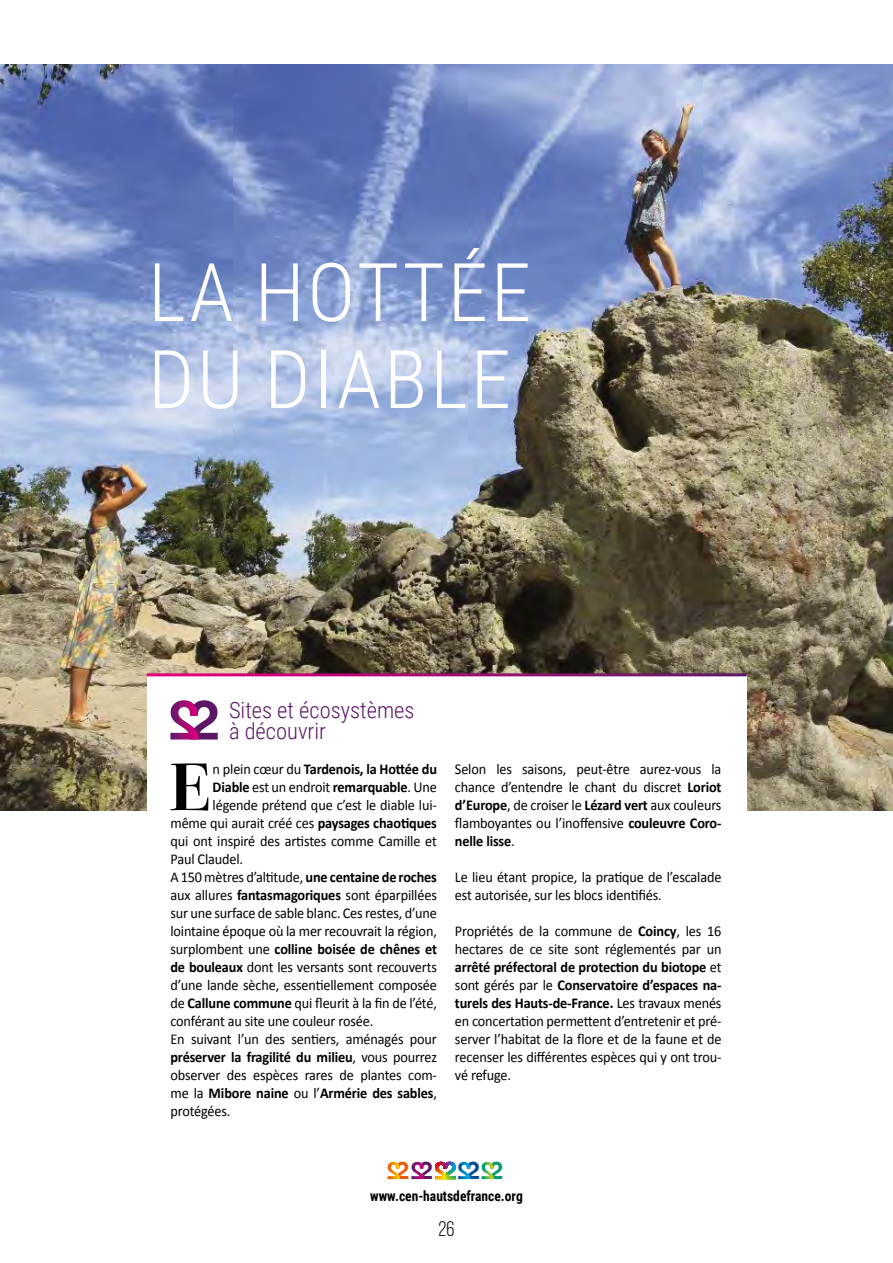
<style>
.page{position:relative;width:893px;height:1263px;background:#fff}
.page>*{position:absolute;margin:0;border:0;box-sizing:border-box;transform-origin:0 0}
.t1{font:300 81px/87px "Roboto Condensed";letter-spacing:.035em;color:#fff}
.t2{font:700 67.05px "Bodoni Svty Two ITCTT";color:#000}
.t3{font:700 55.05px "Helvetica Neue";color:#5b1766}
.t4{font:700 24.15px "Helvetica Neue";color:#eb5d0b}
.t5{font:700 24.15px "Helvetica Neue";color:#004b93}
.t6{font:300 22.5px "Roboto Condensed";color:#5b1766}
.t7{font:21px "Bebas Neue";color:#000}
.t8{font:15px/18px "Calibri";letter-spacing:-.01em;color:#000;text-align:justify;scale:.95 1}
.t9{font:700 15px "Calibri";letter-spacing:-.01em;color:#000;scale:.95 1}
.t10{font:700 14.25px "Roboto Condensed";color:#000;scale:.95 1}
.s1{font-weight:400}
.s2{font-weight:700}
.s3{color:#5b1766}
.s4{color:#009970}
</style>
<div class="page">
<svg style="left:388px;top:1162px;width:12px;height:17px"></svg>
<svg style="left:482px;top:1162px;width:12px;height:17px"></svg>
<svg style="left:411px;top:1162px;width:13px;height:17px"></svg>
<svg style="left:435px;top:1162px;width:36px;height:17px"></svg>
<img style="left:0;top:64px;width:893px;height:746px">
<div style="left:147px;top:675px;width:600px;height:178px;background:#fff"></div>
<hr style="left:147px;top:673px;width:600px;height:3px;background:#fff">
<svg style="left:170px;top:700px;width:29px;height:39px"></svg>
<h1 class="t1" style="left:148px;top:246px;width:384px">LA HOTTÉE<br>DU DIABLE</h1>
<h3 class="t3" style="left:188px;top:677px;width:32px">2</h3>
<h3 class="t6" style="left:229px;top:694px;width:187px">Sites et écosystèmes</h3>
<h3 class="t6" style="left:229px;top:716px;width:98px">à découvrir</h3>
<h2 class="t2" style="left:170px;top:732px;width:41px">E</h2>
<p class="t9" style="left:213px;top:759px;width:238px"><span class="s1">n plein cœur du</span> Tardenois, la Hottée du</p>
<p class="t9" style="left:213px;top:777px;width:238px">Diable <span class="s1">est un endroit</span> remarquable<span class="s1">. Une</span></p>
<p class="t8" style="left:213px;top:796px;width:238px">légende prétend que c’est le diable lui-</p>
<p class="t8" style="left:170px;top:814px;width:282px">même qui aurait créé ces <span class="s2">paysages chaotiques</span></p>
<p class="t8" style="left:170px;top:832px;width:282px">qui ont inspiré des artistes comme Camille et</p>
<p class="t8" style="left:170px;top:850px;width:78px">Paul Claudel.</p>
<p class="t8" style="left:170px;top:868px;width:282px">A 150 mètres d’altitude, <span class="s2">une centaine de roches</span></p>
<p class="t8" style="left:170px;top:886px;width:282px">aux allures <span class="s2">fantasmagoriques</span> sont éparpillées</p>
<p class="t8" style="left:170px;top:904px;width:282px">sur une surface de sable blanc. Ces restes, d’une</p>
<p class="t8" style="left:170px;top:922px;width:282px">lointaine époque où la mer recouvrait la région,</p>
<p class="t9" style="left:170px;top:939px;width:282px"><span class="s1">surplombent une</span> colline boisée de chênes et</p>
<p class="t8" style="left:170px;top:958px;width:282px"><span class="s2">de bouleaux</span> dont les versants sont recouverts</p>
<p class="t8" style="left:170px;top:976px;width:282px">d’une lande sèche, essentiellement composée</p>
<p class="t8" style="left:170px;top:994px;width:282px">de <span class="s2">Callune commune</span> qui fleurit à la fin de l’été,</p>
<p class="t8" style="left:170px;top:1012px;width:215px">conférant au site une couleur rosée.</p>
<p class="t8" style="left:170px;top:1030px;width:282px">En suivant l’un des sentiers, aménagés pour</p>
<p class="t9" style="left:170px;top:1047px;width:282px">préserver la fragilité du milieu<span class="s1">, vous pourrez</span></p>
<p class="t8" style="left:170px;top:1066px;width:282px">observer des espèces rares de plantes com-</p>
<p class="t9" style="left:170px;top:1083px;width:282px"><span class="s1">me la</span> Mibore naine <span class="s1">ou l’</span>Armérie des sables<span class="s1">,</span></p>
<p class="t8" style="left:170px;top:1102px;width:65px">protégées.</p>
<p class="t8" style="left:455px;top:760px;width:282px">Selon les saisons, peut-être aurez-vous la chance d’entendre le chant du discret <span class="s2">Loriot d’Europe</span>, de croiser le <span class="s2">Lézard vert</span> aux couleurs flamboyantes ou l’inoffensive <span class="s2">couleuvre Coro&shy;nelle lisse</span>.</p>
<p class="t8" style="left:455px;top:868px;width:282px">Le lieu étant propice, la pratique de l’escalade est autorisée, sur les blocs identifiés.</p>
<p class="t8" style="left:455px;top:922px;width:282px">Propriétés de la commune de <span class="s2">Coincy</span>, les 16 hectares de ce site sont réglementés par un <span class="s2">arrêté préfectoral de protection du biotope</span> et sont gérés par le <span class="s2">Conservatoire d’espaces na&shy;turels des Hauts-de-France.</span> Les travaux menés en concertation permettent d’entretenir et pré&shy;server l’habitat de la flore et de la faune et de recenser les différentes espèces qui y ont trou&shy;vé refuge.</p>
<h3 class="t4" style="left:395px;top:1151px;width:39px">2 <span class="s3">2</span></h3>
<h3 class="t5" style="left:466px;top:1151px;width:38px">2 <span class="s4">2</span></h3>
<p class="t10" style="left:370px;top:1186px;width:162px">www.cen-hautsdefrance.org</p>
<h3 class="t7" style="left:438px;top:1217px;width:17px">26</h3>
</div>
